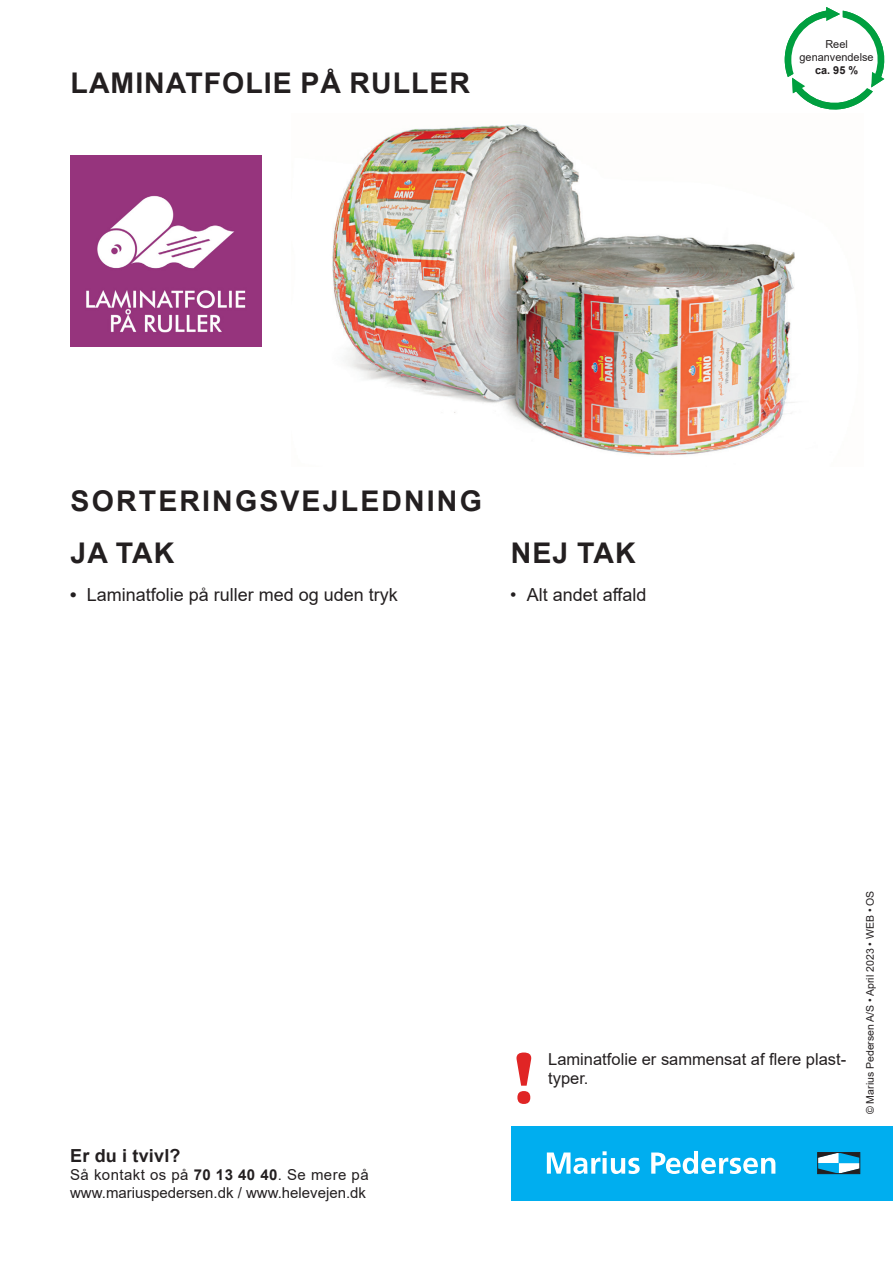
<style>
.page{position:relative;width:893px;height:1263px;background:#fff}
.page>*{position:absolute;margin:0;border:0;box-sizing:border-box;transform-origin:0 0}
.t1{font:700 75px "Britannic";color:#e02525}
.t2{font:700 28.5px "Arial";letter-spacing:.035em;color:#231f20}
.t3{font:700 28.5px "Arial";letter-spacing:.075em;color:#231f20}
.t4{font:18px "Arial";color:#231f20}
.t5{font:700 18px "Arial";letter-spacing:.01em;color:#231f20}
.t6{font:16.5px/19.8px "Arial";color:#231f20}
.t7{font:15px/18px "Arial";color:#231f20}
.t8{font:10.95px "Arial";color:#231f20}
.t9{font:700 10.95px "Arial";color:#231f20}
.t10{font:10.5px "Arial";color:#231f20}
.s1{font-weight:700}
</style>
<div class="page">
<img style="left:332px;top:124px;width:463px;height:332px">
<img style="left:70px;top:155px;width:191px;height:192px">
<svg style="left:785px;top:7px;width:100px;height:103px"></svg>
<div style="left:511px;top:1126px;width:382px;height:74px;background:#00aeef"></div>
<svg style="left:547px;top:1151px;width:93px;height:23px"></svg>
<svg style="left:651px;top:1151px;width:124px;height:23px"></svg>
<svg style="left:820px;top:1154px;width:38px;height:18px"></svg>
<div style="left:818px;top:1152px;width:42px;height:22px;border:1px solid #231f20"></div>
<p class="t2" style="left:71px;top:63px;width:401px">LAMINATFOLIE PÅ RULLER</p>
<p class="t8" style="left:825px;top:36px;width:24px">Reel</p>
<p class="t8" style="left:799px;top:50px;width:76px">genanvendelse</p>
<p class="t9" style="left:815px;top:62px;width:45px">ca. 95 %</p>
<h2 class="t3" style="left:71px;top:481px;width:413px">SORTERINGSVEJLEDNING</h2>
<h2 class="t2" style="left:71px;top:533px;width:105px">JA TAK</h2>
<h2 class="t2" style="left:511px;top:533px;width:126px">NEJ TAK</h2>
<p class="t4" style="left:70px;top:582px;width:329px"><span class="s1">•</span> Laminatfolie på ruller med og uden tryk</p>
<p class="t4" style="left:510px;top:582px;width:138px">• Alt andet affald</p>
<p class="t5" style="left:70px;top:1143px;width:112px">Er du i tvivl?</p>
<p class="t7" style="left:70px;top:1166px;width:300px">Så kontakt os på <span class="s1">70 13 40 40</span>. Se mere på www.mariuspedersen.dk / www.helevejen.dk</p>
<p class="t1" style="left:510px;top:1036px;width:29px">!</p>
<p class="t6" style="left:548px;top:1049px;width:300px">Laminatfolie er sammensat af flere plast&shy;typer.</p>
<p class="t10" style="left:863px;top:1114px;width:225px;rotate:-90deg">© Marius Pedersen A/S • April 2023 • WEB • OS</p>
</div>
